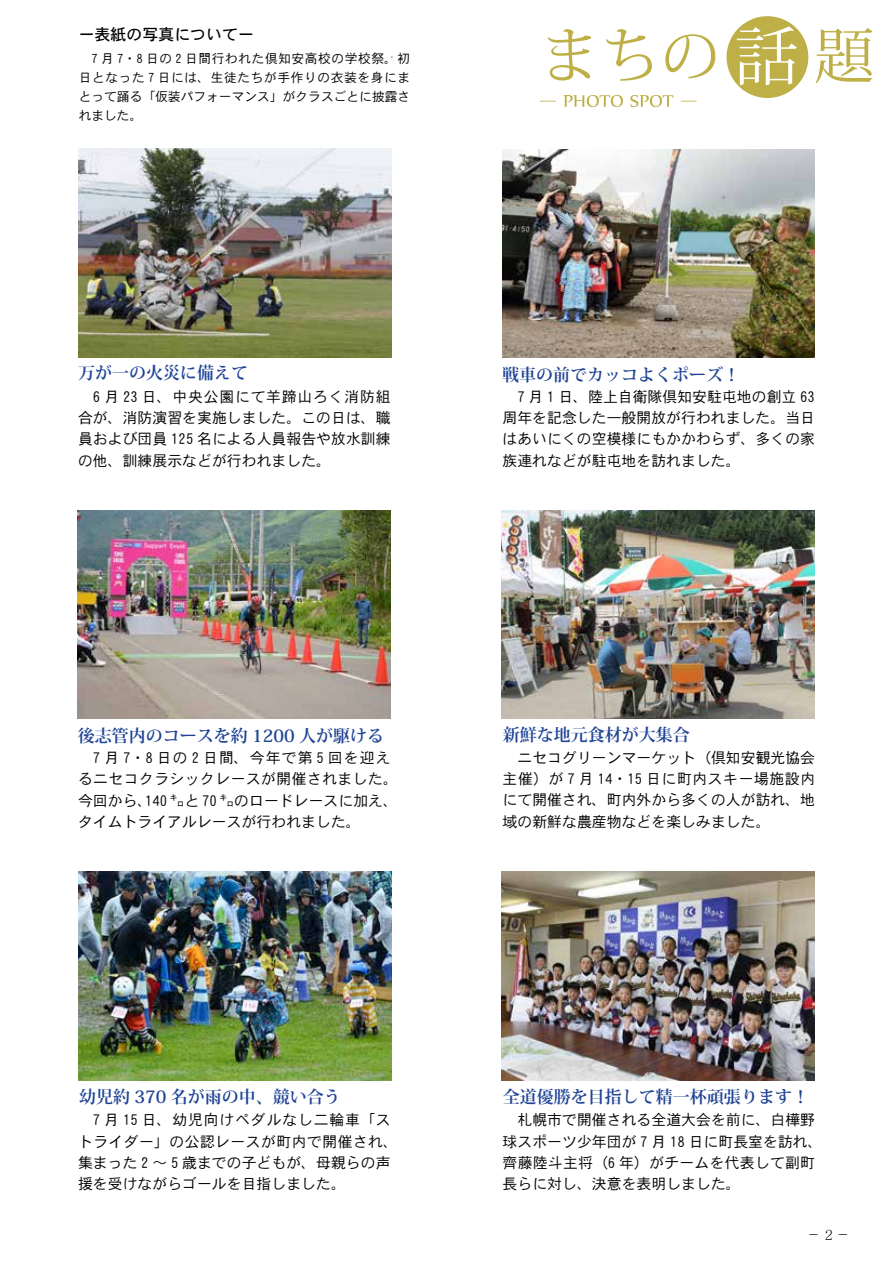
<style>
.page{position:relative;width:893px;height:1263px;background:#fff}
.page>*{position:absolute;margin:0;border:0;box-sizing:border-box;transform-origin:0 0}
.t1{font:60.15px "Koz Min Pro";color:#bfaf47}
.t2{font:700 16.95px "Koz Min Pro";color:#204496}
.t3{font:15.9px "DFHS Gothic W5 WIN RKSJ H";color:#000}
.t4{font:14.85px/21.3px "DFHS Gothic W3 WIN RKSJ H";color:#000;text-align:justify}
.t5{font:500 13.8px "Adobe Myungjo Std";color:#000}
.t6{font:12.75px/19.2px "DFHS Gothic W3 WIN RKSJ H";color:#000;text-align:justify}
.s1{font-size:93px}
.s2{font-size:63.75px;color:#fff}
</style>
<div class="page">
<svg style="left:540px;top:95px;width:157px;height:12px"></svg>
<img style="left:502px;top:510px;width:313px;height:209px">
<img style="left:502px;top:872px;width:313px;height:208px">
<img style="left:78px;top:872px;width:313px;height:208px">
<img style="left:78px;top:149px;width:313px;height:208px">
<img style="left:78px;top:510px;width:313px;height:209px">
<img style="left:502px;top:149px;width:313px;height:209px">
<p class="t3" style="left:79px;top:27px;width:177px">ー表紙の写真についてー</p>
<p class="t6" style="left:79px;top:49px;width:333px">　7 月 7・8 日の 2 日間行われた倶知安高校の学校祭。初日となった 7 日には、生徒たちが手作りの衣装を身にまとって踊る「仮装パフォーマンス」がクラスごとに披露されました。</p>
<h1 class="t1" style="left:540px;top:13px;width:336px">まちの<span class="s1">●</span><span class="s2">話</span>題</h1>
<p class="t2" style="left:78px;top:361px;width:172px">万が一の火災に備えて</p>
<p class="t4" style="left:78px;top:386px;width:314px">　6 月 23 日、中央公園にて羊蹄山ろく消防組合が、消防演習を実施しました。この日は、職員および団員 125 名による人員報告や放水訓練の他、訓練展示などが行われました。</p>
<p class="t2" style="left:502px;top:362px;width:240px">戦車の前でカッコよくポーズ！</p>
<p class="t4" style="left:503px;top:386px;width:314px">　7 月 1 日、陸上自衛隊倶知安駐屯地の創立 63周年を記念した一般開放が行われました。当日はあいにくの空模様にもかかわらず、多くの家族連れなどが駐屯地を訪れました。</p>
<p class="t2" style="left:78px;top:723px;width:308px">後志管内のコースを約 1200 人が駆ける</p>
<p class="t4" style="left:78px;top:747px;width:321px;text-align:left">　7 月 7・8 日の 2 日間、今年で第 5 回を迎えるニセコクラシックレースが開催されました。今回から、140 ㌔と 70 ㌔のロードレースに加え、タイムトライアルレースが行われました。</p>
<p class="t2" style="left:503px;top:723px;width:189px">新鮮な地元食材が大集合</p>
<p class="t4" style="left:503px;top:747px;width:314px">　ニセコグリーンマーケット（倶知安観光協会主催）が 7 月 14・15 日に町内スキー場施設内にて開催され、町内外から多くの人が訪れ、地域の新鮮な農産物などを楽しみました。</p>
<p class="t2" style="left:79px;top:1084px;width:263px">幼児約 370 名が雨の中、競い合う</p>
<p class="t2" style="left:503px;top:1084px;width:308px">全道優勝を目指して精一杯頑張ります！</p>
<p class="t4" style="left:78px;top:1109px;width:322px;text-align:left">　7 月 15 日、幼児向けペダルなし二輪車「ストライダー」の公認レースが町内で開催され、集まった 2 ～ 5 歳までの子どもが、母親らの声援を受けながらゴールを目指しました。</p>
<p class="t4" style="left:503px;top:1109px;width:321px;text-align:left">　札幌市で開催される全道大会を前に、白樺野球スポーツ少年団が 7 月 18 日に町長室を訪れ、齊藤陸斗主将（6 年）がチームを代表して副町長らに対し、決意を表明しました。</p>
<p class="t5" style="left:807px;top:1228px;width:45px">－2－</p>
</div>
